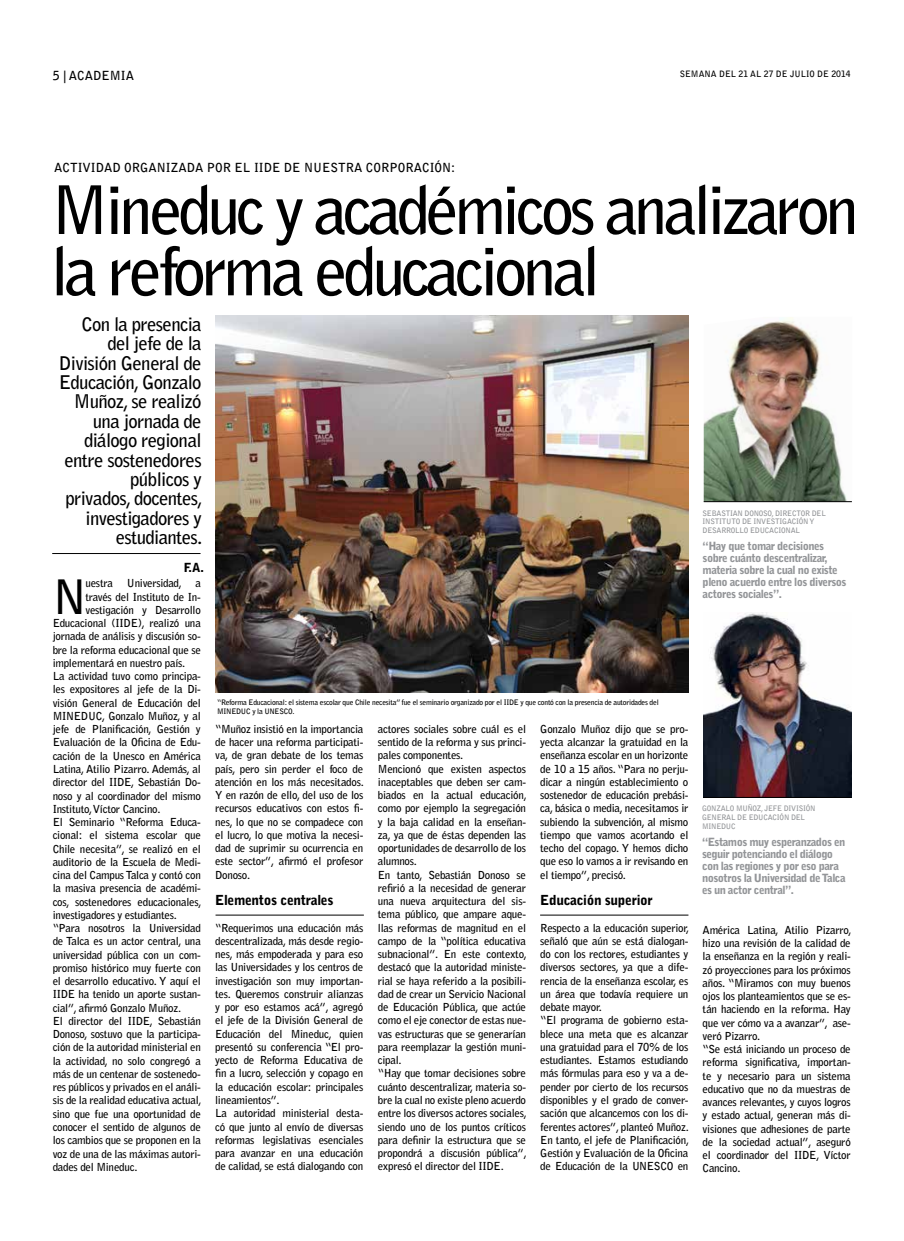
<style>
.page{position:relative;width:904px;height:1241px;background:#fff}
.page>*{position:absolute;margin:0;border:0;box-sizing:border-box;transform-origin:0 0}
.t1{font:700 66.25px/61.2px "Bell Gothic Std";letter-spacing:-.065em;color:#000}
.t2{font:700 47.12px "Bell Gothic Std";color:#000}
.t3{font:700 18.75px/19.4px "Bell Gothic Std";letter-spacing:-.035em;color:#000;text-align:right}
.t4{font:900 13.75px "Bell Gothic Std";letter-spacing:-.025em;color:#000}
.t5{font:700 12.5px "Bell Gothic Std";color:#000}
.t6{font:900 12.5px "Bell Gothic Std";color:#000}
.t7{font:900 11.25px/11.9px "Bell Gothic Std";letter-spacing:-.05em;color:#939598}
.t8{font:700 11px/13.2px "Bell Gothic Std";letter-spacing:-.025em;color:#000}
.t9{font:700 8.75px "Bell Gothic Std";color:#000}
.t10{font:700 7.5px/9px "Bell Gothic Std";letter-spacing:-.03em;color:#000}
.t11{font:700 7.5px/8.8px "Bell Gothic Std";letter-spacing:-.03em;color:#939598}
</style>
<div class="page">
<img style="left:703px;top:317px;width:144px;height:184px">
<img style="left:703px;top:612px;width:148px;height:185px">
<hr style="left:215px;top:914px;width:149px;height:1px;background:#000">
<hr style="left:703px;top:501px;width:148px;height:1px;background:#000">
<hr style="left:703px;top:797px;width:148px;height:1px;background:#000">
<img style="left:215px;top:315px;width:473px;height:377px">
<hr style="left:540px;top:914px;width:148px;height:1px;background:#000">
<hr style="left:52px;top:553px;width:148px;height:1px;background:#000">
<p class="t5" style="left:53px;top:68px;width:83px">5 | ACADEMIA</p>
<p class="t9" style="left:679px;top:69px;width:172px">SEMANA DEL 21 AL 27 DE JULIO DE 2014</p>
<p class="t5" style="left:54px;top:160px;width:403px">ACTIVIDAD ORGANIZADA POR EL IIDE DE NUESTRA CORPORACIÓN:</p>
<h1 class="t1" style="left:50px;top:179px;width:809px">Mineduc y académicos analizaron la reforma educacional</h1>
<h3 class="t3" style="left:59px;top:314px;width:146px">Con la presencia del jefe de la<br>División General de<br>Educación, Gonzalo<br>Muñoz, se realizó una jornada de diálogo regional entre sostenedores públicos y<br>privados, docentes, investigadores y estudiantes.</h3>
<p class="t6" style="left:184px;top:560px;width:21px">F.A.</p>
<h2 class="t2" style="left:53px;top:568px;width:36px">N</h2>
<p class="t8" style="left:85px;top:576px;width:29px">uestra</p>
<p class="t8" style="left:127px;top:576px;width:75px">Universidad, a</p>
<p class="t8" style="left:85px;top:590px;width:117px">través del Instituto de In-</p>
<p class="t8" style="left:85px;top:603px;width:117px">vestigación y Desarrollo</p>
<p class="t8" style="left:53px;top:616px;width:150px">Educacional (IIDE), realizó una</p>
<p class="t8" style="left:53px;top:629px;width:150px">jornada de análisis y discusión so-</p>
<p class="t8" style="left:53px;top:643px;width:150px">bre la reforma educacional que se</p>
<p class="t8" style="left:53px;top:656px;width:134px">implementará en nuestro país.</p>
<p class="t8" style="left:53px;top:669px;width:150px">La actividad tuvo como principa-</p>
<p class="t8" style="left:53px;top:682px;width:150px">les expositores al jefe de la Di-</p>
<p class="t8" style="left:53px;top:696px;width:150px">visión General de Educación del</p>
<p class="t8" style="left:53px;top:709px;width:150px">MINEDUC, Gonzalo Muñoz, y al</p>
<p class="t8" style="left:53px;top:722px;width:150px">jefe de Planificación, Gestión y</p>
<p class="t8" style="left:53px;top:735px;width:150px">Evaluación de la Oficina de Edu-</p>
<p class="t8" style="left:53px;top:749px;width:150px">cación de la Unesco en América</p>
<p class="t8" style="left:53px;top:762px;width:150px">Latina, Atilio Pizarro. Además, al</p>
<p class="t8" style="left:53px;top:775px;width:150px">director del IIDE, Sebastián Do-</p>
<p class="t8" style="left:53px;top:788px;width:150px">noso y al coordinador del mismo</p>
<p class="t8" style="left:53px;top:802px;width:109px">Instituto, Víctor Cancino.</p>
<p class="t8" style="left:53px;top:815px;width:150px">El Seminario “Reforma Educa-</p>
<p class="t8" style="left:53px;top:828px;width:150px">cional: el sistema escolar que</p>
<p class="t8" style="left:53px;top:841px;width:150px">Chile necesita”, se realizó en el</p>
<p class="t8" style="left:53px;top:855px;width:150px">auditorio de la Escuela de Medi-</p>
<p class="t8" style="left:53px;top:868px;width:150px">cina del Campus Talca y contó con</p>
<p class="t8" style="left:53px;top:881px;width:150px">la masiva presencia de académi-</p>
<p class="t8" style="left:53px;top:894px;width:150px">cos, sostenedores educacionales,</p>
<p class="t8" style="left:53px;top:908px;width:126px">investigadores y estudiantes.</p>
<p class="t8" style="left:53px;top:921px;width:150px">“Para nosotros la Universidad</p>
<p class="t8" style="left:53px;top:934px;width:150px">de Talca es un actor central, una</p>
<p class="t8" style="left:53px;top:947px;width:150px">universidad pública con un com-</p>
<p class="t8" style="left:53px;top:961px;width:150px">promiso histórico muy fuerte con</p>
<p class="t8" style="left:53px;top:974px;width:150px">el desarrollo educativo. Y aquí el</p>
<p class="t8" style="left:53px;top:987px;width:150px">IIDE ha tenido un aporte sustan-</p>
<p class="t8" style="left:53px;top:1000px;width:130px">cial”, afirmó Gonzalo Muñoz.</p>
<p class="t8" style="left:53px;top:1014px;width:150px">El director del IIDE, Sebastián</p>
<p class="t8" style="left:53px;top:1027px;width:150px">Donoso, sostuvo que la participa-</p>
<p class="t8" style="left:53px;top:1040px;width:150px">ción de la autoridad ministerial en</p>
<p class="t8" style="left:53px;top:1053px;width:150px">la actividad, no solo congregó a</p>
<p class="t8" style="left:53px;top:1067px;width:150px">más de un centenar de sostenedo-</p>
<p class="t8" style="left:53px;top:1080px;width:150px">res públicos y privados en el análi-</p>
<p class="t8" style="left:53px;top:1093px;width:150px">sis de la realidad educativa actual,</p>
<p class="t8" style="left:53px;top:1106px;width:150px">sino que fue una oportunidad de</p>
<p class="t8" style="left:53px;top:1120px;width:150px">conocer el sentido de algunos de</p>
<p class="t8" style="left:53px;top:1133px;width:150px">los cambios que se proponen en la</p>
<p class="t8" style="left:53px;top:1146px;width:150px">voz de una de las máximas autori-</p>
<p class="t8" style="left:53px;top:1159px;width:86px">dades del Mineduc.</p>
<p class="t10" style="left:217px;top:697px;width:443px">“Reforma Educacional: el sistema escolar que Chile necesita” fue el seminario organizado por el IIDE y que contó con la presencia de autoridades del<br>MINEDUC y la UNESCO.</p>
<p class="t8" style="left:215px;top:722px;width:150px;text-align:justify">“Muñoz insistió en la importancia de hacer una reforma participati&shy;va, de gran debate de los temas país, pero sin perder el foco de atención en los más necesitados.<br>Y en razón de ello, del uso de los recursos educativos con estos fi&shy;nes, lo que no se compadece con el lucro, lo que motiva la necesi&shy;dad de suprimir su ocurrencia en este sector”, afirmó el profesor Donoso.</p>
<p class="t4" style="left:215px;top:892px;width:120px">Elementos centrales</p>
<p class="t8" style="left:215px;top:920px;width:150px">“Requerimos una educación más descentralizada, más desde regio&shy;nes, más empoderada y para eso las Universidades y los centros de investigación son muy importan&shy;tes. Queremos construir alianzas y por eso estamos acá”, agregó el jefe de la División General de<br>Educación del Mineduc, quien presentó su conferencia “El pro&shy;yecto de Reforma Educativa de fin a lucro, selección y copago en la educación escolar: principales lineamientos”.<br>La autoridad ministerial desta&shy;có que junto al envío de diversas reformas legislativas esenciales para avanzar en una educación de calidad, se está dialogando con</p>
<p class="t8" style="left:378px;top:722px;width:150px">actores sociales sobre cuál es el sentido de la reforma y sus princi&shy;pales componentes.<br>Mencionó que existen aspectos inaceptables que deben ser cam&shy;biados en la actual educación, como por ejemplo la segregación y la baja calidad en la enseñan&shy;za, ya que de éstas dependen las oportunidades de desarrollo de los alumnos.<br>En tanto, Sebastián Donoso se refirió a la necesidad de generar una nueva arquitectura del sis&shy;tema público, que ampare aque&shy;llas reformas de magnitud en el campo de la “política educativa subnacional”. En este contexto, destacó que la autoridad ministe&shy;rial se haya referido a la posibili&shy;dad de crear un Servicio Nacional de Educación Pública, que actúe como el eje conector de estas nue&shy;vas estructuras que se generarían para reemplazar la gestión muni&shy;cipal.<br>“Hay que tomar decisiones sobre cuánto descentralizar, materia so&shy;bre la cual no existe pleno acuerdo entre los diversos actores sociales, siendo uno de los puntos críticos para definir la estructura que se propondrá a discusión pública”, expresó el director del IIDE.</p>
<p class="t8" style="left:540px;top:722px;width:150px;text-align:justify">Gonzalo Muñoz dijo que se pro&shy;yecta alcanzar la gratuidad en la enseñanza escolar en un horizonte de 10 a 15 años. “Para no perju&shy;dicar a ningún establecimiento o sostenedor de educación prebási&shy;ca, básica o media, necesitamos ir subiendo la subvención, al mismo tiempo que vamos acortando el techo del copago. Y hemos dicho que eso lo vamos a ir revisando en el tiempo”, precisó.</p>
<p class="t4" style="left:540px;top:892px;width:114px">Educación superior</p>
<p class="t8" style="left:540px;top:920px;width:150px">Respecto a la educación superior, señaló que aún se está dialogan&shy;do con los rectores, estudiantes y diversos sectores, ya que a dife&shy;rencia de la enseñanza escolar, es un área que todavía requiere un debate mayor.<br>“El programa de gobierno esta&shy;blece una meta que es alcanzar una gratuidad para el 70% de los estudiantes. Estamos estudiando más fórmulas para eso y va a de&shy;pender por cierto de los recursos disponibles y el grado de conver&shy;sación que alcancemos con los di&shy;ferentes actores”, planteó Muñoz.<br>En tanto, el jefe de Planificación,<br>Gestión y Evaluación de la Oficina de Educación de la UNESCO en</p>
<p class="t11" style="left:702px;top:508px;width:125px">SEBASTIAN DONOSO, DIRECTOR DEL<br>INSTITUTO DE INVESTIGACIÓN Y<br>DESARROLLO EDUCACIONAL</p>
<p class="t7" style="left:702px;top:540px;width:145px">“Hay que tomar decisiones sobre cuánto descentralizar, materia sobre la cual no existe pleno acuerdo entre los diversos actores sociales”.</p>
<p class="t11" style="left:702px;top:804px;width:115px">GONZALO MUÑOZ, JEFE DIVISIÓN<br>GENERAL DE EDUCACIÓN DEL<br>MINEDUC</p>
<p class="t7" style="left:702px;top:836px;width:145px">“Estamos muy esperanzados en seguir potenciando el diálogo con las regiones y por eso para nosotros la Universidad de Talca es un actor central”.</p>
<p class="t8" style="left:702px;top:923px;width:150px">América Latina, Atilio Pizarro, hizo una revisión de la calidad de la enseñanza en la región y reali&shy;zó proyecciones para los próximos años. “Miramos con muy buenos ojos los planteamientos que se es&shy;tán haciendo en la reforma. Hay que ver cómo va a avanzar”, ase&shy;veró Pizarro.<br>“Se está iniciando un proceso de reforma significativa, importan&shy;te y necesario para un sistema educativo que no da muestras de avances relevantes, y cuyos logros y estado actual, generan más di&shy;visiones que adhesiones de parte de la sociedad actual”, aseguró el coordinador del IIDE, Víctor<br>Cancino.</p>
</div>
